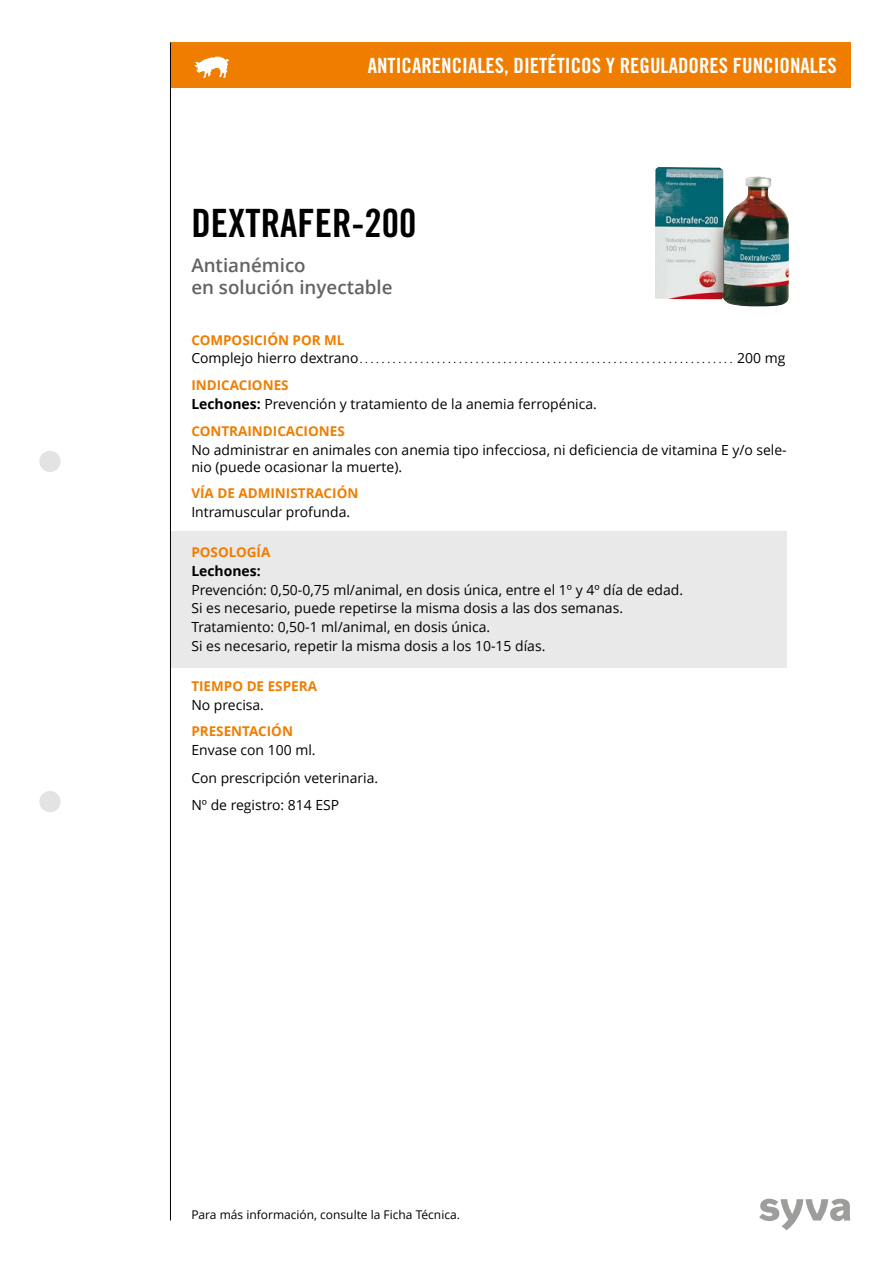
<style>
.page{position:relative;width:893px;height:1263px;background:#fff}
.page>*{position:absolute;margin:0;border:0;box-sizing:border-box;transform-origin:0 0}
.t1{font:39px "Trade Gothic LT Std Bd Cn 20";color:#000}
.t2{font:21px "Trade Gothic LT Std Bd Cn 20";color:#fff}
.t3{font:600 18.75px/22.5px "Open Sans";color:#646363}
.t4{font:13.95px/18.9px "Open Sans";color:#000}
.t5{font:700 13.95px "Open Sans";color:#000}
.t6{font:700 13.5px "Open Sans";color:#ef7d00}
.t7{font:12px "Open Sans";color:#000}
.t8{font:10.5px "Open Sans";color:#000}
.s1{font-size:13.95px}
.s2{font-weight:700}
</style>
<div class="page">
<div style="left:170px;top:43px;width:680px;height:45px;background:#ef7d00"></div>
<div style="left:170px;top:531px;width:617px;height:136px;background:#e9e9e9"></div>
<hr style="left:170px;top:43px;width:1px;height:1177px;background:#000">
<svg style="left:759px;top:1199px;width:91px;height:31px"></svg>
<div style="left:39px;top:451px;width:22px;height:21px;background:#e3e3e3;border-radius:50%"></div>
<div style="left:39px;top:791px;width:22px;height:21px;background:#e3e3e3;border-radius:50%"></div>
<img style="left:190px;top:42px;width:43px;height:36px">
<img style="left:655px;top:167px;width:134px;height:139px">
<h2 class="t2" style="left:368px;top:52px;width:470px">ANTICARENCIALES, DIETÉTICOS Y REGULADORES FUNCIONALES</h2>
<h1 class="t1" style="left:191px;top:199px;width:227px">DEXTRAFER-200</h1>
<h3 class="t3" style="left:191px;top:254px;width:203px">Antianémico<br>en solución inyectable</h3>
<p class="t6" style="left:191px;top:332px;width:155px">COMPOSICIÓN POR ML</p>
<p class="t8" style="left:191px;top:354px;width:596px"><span class="s1">Complejo hierro dextrano</span> . . . . . . . . . . . . . . . . . . . . . . . . . . . . . . . . . . . . . . . . . . . . . . . . . . . . . . . . . . . . . . . . . . . . <span class="s1">200 mg</span></p>
<p class="t6" style="left:191px;top:378px;width:99px">I NDICACIONES</p>
<p class="t4" style="left:191px;top:395px;width:405px"><span class="s2">LECHONES:</span> Prevención y tratamiento de la anemia ferropénica.</p>
<p class="t6" style="left:191px;top:423px;width:155px">CONTRAINDICACIONES</p>
<p class="t4" style="left:191px;top:442px;width:597px;line-height:16.8px">No administrar en animales con anemia tipo infecciosa, ni deficiencia de vitamina E y/o sele&shy;nio (puede ocasionar la muerte).</p>
<p class="t6" style="left:191px;top:486px;width:169px">VÍA DE ADMINISTRACIÓN</p>
<p class="t4" style="left:191px;top:503px;width:158px">Intramuscular profunda.</p>
<p class="t6" style="left:191px;top:544px;width:81px">POSOLOGÍA</p>
<p class="t5" style="left:191px;top:563px;width:71px">LECHONES:</p>
<p class="t4" style="left:191px;top:580px;width:491px">Prevención: 0,50-0,75 ml/animal, en dosis única, entre el 1º y 4º día de edad.<br>Si es necesario, puede repetirse la misma dosis a las dos semanas.<br>Tratamiento: 0,50-1 ml/animal, en dosis única.<br>Si es necesario, repetir la misma dosis a los 10-15 días.</p>
<p class="t6" style="left:191px;top:678px;width:127px">TIEMPO DE ESPERA</p>
<p class="t4" style="left:191px;top:695px;width:72px">No precisa.</p>
<p class="t6" style="left:191px;top:724px;width:103px">PRESENTACIÓN</p>
<p class="t4" style="left:191px;top:737px;width:186px;line-height:27.3px">Envase con 100 ml.<br>Con prescripción veterinaria.<br>Nº de registro: 814 ESP</p>
<p class="t7" style="left:191px;top:1208px;width:268px">Para más información, consulte la Ficha Técnica.</p>
</div>
